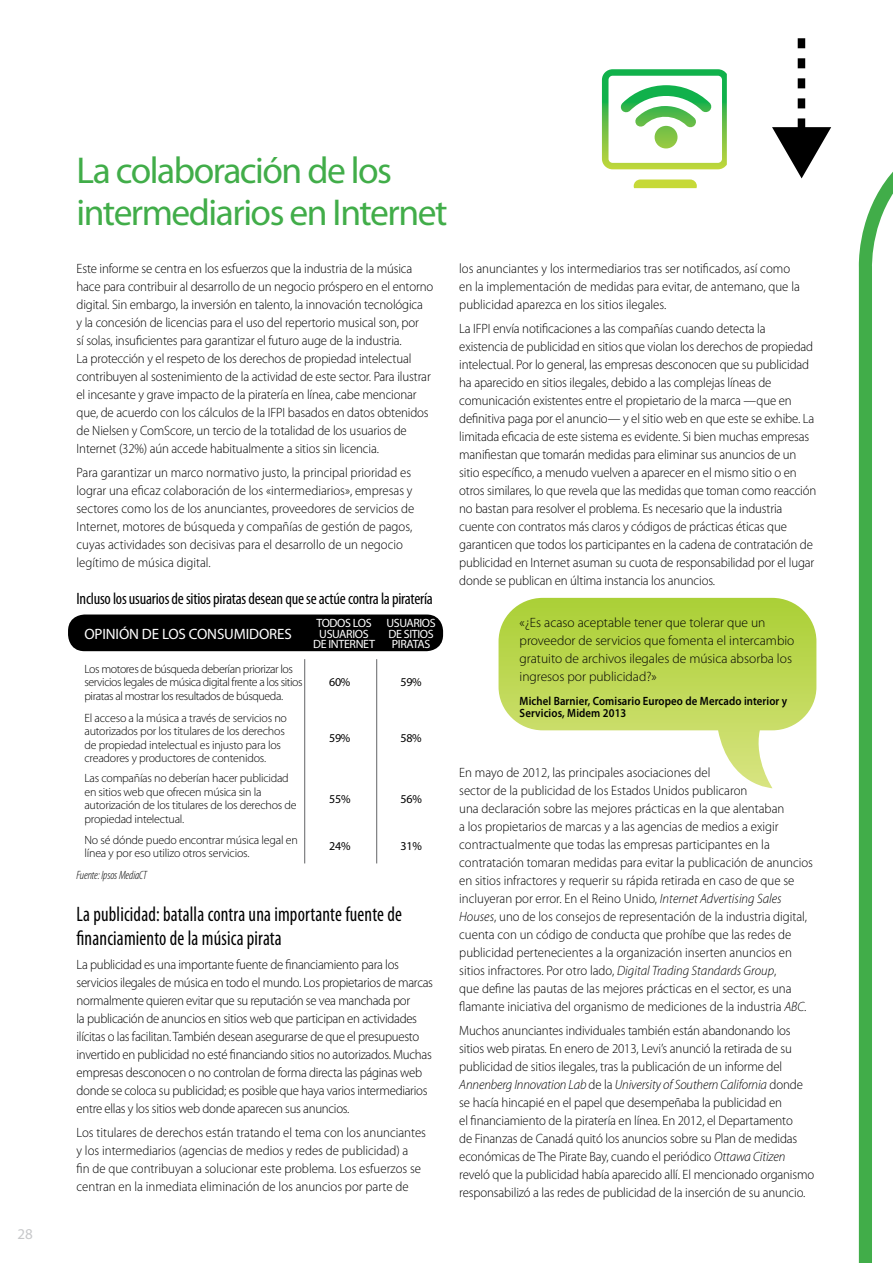
<style>
.page{position:relative;width:893px;height:1263px;background:#fff}
.page>*{position:absolute;margin:0;border:0;box-sizing:border-box;transform-origin:0 0}
.t1{font:37.5px/42px "Myriad Pro";letter-spacing:-.04em;color:#41ad49}
.t2{font:condensed 21px/24px "Myriad Pro";letter-spacing:.01em;color:#000;scale:.9 1}
.t3{font:condensed 16.5px "Myriad Pro";letter-spacing:-.015em;color:#000}
.t4{font:15px "Myriad Pro";letter-spacing:-.01em;color:#fff}
.t5{font:15px "Myriad Pro";color:#c7c8ca}
.t6{font:300 13.5px/18px "Myriad Pro";letter-spacing:-.01em;color:#000;scale:.95 1}
.t7{font:300 13.5px/18px "Myriad Pro";letter-spacing:-.01em;color:#000}
.t8{font:300 12px/13.5px "Myriad Pro";letter-spacing:-.02em;color:#000}
.t9{font:600 12px/12px "Myriad Pro";letter-spacing:.01em;color:#000;scale:.9 1}
.t10{font:12px/10.5px "Myriad Pro";letter-spacing:-.03em;color:#fff;text-align:center}
.t11{font:12px "Myriad Pro";letter-spacing:-.015em;color:#000}
.t12{font:italic 300 condensed 12px "Myriad Pro";letter-spacing:-.01em;color:#000}
.s1{font-style:italic}
</style>
<div class="page">
<svg style="left:859px;top:172px;width:34px;height:1091px"></svg>
<svg style="left:772px;top:38px;width:59px;height:140px"></svg>
<div style="left:68px;top:614px;width:375px;height:37px;background:#000;border-radius:17px"></div>
<hr style="left:304px;top:659px;width:1px;height:204px;background:#636466">
<hr style="left:376px;top:659px;width:1px;height:204px;background:#636466">
<svg style="left:634px;top:179px;width:63px;height:9px"></svg>
<svg style="left:602px;top:69px;width:125px;height:100px"></svg>
<svg style="left:499px;top:598px;width:317px;height:190px"></svg>
<p class="t5" style="left:17px;top:1226px;width:17px">28</p>
<h1 class="t1" style="left:77px;top:150px;width:372px">La colaboración de los intermediarios en Internet</h1>
<p class="t6" style="left:77px;top:260px;width:377px">Este informe se centra en los esfuerzos que la industria de la música hace para contribuir al desarrollo de un negocio próspero en el entorno digital. Sin embargo, la inversión en talento, la innovación tecnológica<br>y la concesión de licencias para el uso del repertorio musical son, por<br>sí solas, insuficientes para garantizar el futuro auge de la industria.<br>La protección y el respeto de los derechos de propiedad intelectual contribuyen al sostenimiento de la actividad de este sector. Para ilustrar el incesante y grave impacto de la piratería en línea, cabe mencionar que, de acuerdo con los cálculos de la I FPI basados en datos obtenidos de N ielsen y ComScore, un tercio de la totalidad de los usuarios de<br>I nternet (32%) aún accede habitualmente a sitios sin licencia.</p>
<p class="t6" style="left:77px;top:464px;width:357px">Para garantizar un marco normativo justo, la principal prioridad es lograr una eficaz colaboración de los «intermediarios», empresas y sectores como los de los anunciantes, proveedores de servicios de I nternet, motores de búsqueda y compañías de gestión de pagos, cuyas actividades son decisivas para el desarrollo de un negocio legítimo de música digital.</p>
<p class="t3" style="left:77px;top:589px;width:358px">Incluso los usuarios de sitios piratas desean que se actúe contra la piratería</p>
<p class="t4" style="left:84px;top:625px;width:209px">OPINIÓN DE LOS CONSUMIDORES</p>
<p class="t10" style="left:313px;top:618px;width:63px">TODOS LOS<br>USUARIOS<br>DE INTERNET</p>
<p class="t10" style="left:386px;top:618px;width:51px;text-align:left">USUARIOS<br>DE SITIOS<br>PIRATAS</p>
<p class="t8" style="left:84px;top:662px;width:220px">Los motores de búsqueda deberían priorizar los servicios legales de música digital frente a los sitios piratas al mostrar los resultados de búsqueda.</p>
<p class="t11" style="left:329px;top:676px;width:23px">60%</p>
<p class="t11" style="left:400px;top:676px;width:23px">59%</p>
<p class="t8" style="left:84px;top:711px;width:204px">El acceso a la música a través de servicios no autorizados por los titulares de los derechos de propiedad intelectual es injusto para los creadores y productores de contenidos.</p>
<p class="t8" style="left:84px;top:772px;width:214px">Las compañías no deberían hacer publicidad en sitios web que ofrecen música sin la autorización de los titulares de los derechos de propiedad intelectual.</p>
<p class="t11" style="left:329px;top:731px;width:23px">59%</p>
<p class="t11" style="left:400px;top:731px;width:23px">58%</p>
<p class="t11" style="left:329px;top:792px;width:23px">55%</p>
<p class="t11" style="left:400px;top:792px;width:23px">56%</p>
<p class="t8" style="left:84px;top:833px;width:215px">No sé dónde puedo encontrar música legal en línea y por eso utilizo otros servicios.</p>
<p class="t11" style="left:329px;top:840px;width:23px">24%</p>
<p class="t11" style="left:400px;top:840px;width:23px">31%</p>
<p class="t12" style="left:77px;top:869px;width:72px">Fuente: Ipsos MediaCT</p>
<h2 class="t2" style="left:77px;top:902px;width:363px">La publicidad: batalla contra una importante fuente de financiamiento de la música pirata</h2>
<p class="t6" style="left:77px;top:956px;width:377px">La publicidad es una importante fuente de financiamiento para los servicios ilegales de música en todo el mundo. Los propietarios de marcas normalmente quieren evitar que su reputación se vea manchada por<br>la publicación de anuncios en sitios web que participan en actividades ilícitas o las facilitan. También desean asegurarse de que el presupuesto invertido en publicidad no esté financiando sitios no autorizados. Muchas empresas desconocen o no controlan de forma directa las páginas web donde se coloca su publicidad; es posible que haya varios intermediarios entre ellas y los sitios web donde aparecen sus anuncios.</p>
<p class="t6" style="left:77px;top:1124px;width:369px">Los titulares de derechos están tratando el tema con los anunciantes y los intermediarios (agencias de medios y redes de publicidad) a<br>fin de que contribuyan a solucionar este problema. Los esfuerzos se centran en la inmediata eliminación de los anuncios por parte de</p>
<p class="t6" style="left:459px;top:260px;width:360px">los anunciantes y los intermediarios tras ser notificados, así como en la implementación de medidas para evitar, de antemano, que la publicidad aparezca en los sitios ilegales.</p>
<p class="t6" style="left:459px;top:320px;width:377px">La I FPI envía notificaciones a las compañías cuando detecta la existencia de publicidad en sitios que violan los derechos de propiedad intelectual. Por lo general, las empresas desconocen que su publicidad ha aparecido en sitios ilegales, debido a las complejas líneas de comunicación existentes entre el propietario de la marca —que en definitiva paga por el anuncio— y el sitio web en que este se exhibe. La limitada eficacia de este sistema es evidente. Si bien muchas empresas manifiestan que tomarán medidas para eliminar sus anuncios de un sitio específico, a menudo vuelven a aparecer en el mismo sitio o en otros similares, lo que revela que las medidas que toman como reacción no bastan para resolver el problema. Es necesario que la industria cuente con contratos más claros y códigos de prácticas éticas que garanticen que todos los participantes en la cadena de contratación de publicidad en I nternet asuman su cuota de responsabilidad por el lugar donde se publican en última instancia los anuncios.</p>
<p class="t7" style="left:520px;top:614px;width:276px">«¿Es acaso aceptable tener que tolerar que un proveedor de servicios que fomenta el intercambio gratuito de archivos ilegales de música absorba los ingresos por publicidad?»</p>
<p class="t9" style="left:520px;top:695px;width:299px">Michel Barnier, Comisario Europeo de Mercado interior y<br>Servicios, Midem 2013</p>
<p class="t6" style="left:459px;top:764px;width:374px">En mayo de 2012, las principales asociaciones del<br>sector de la publicidad de los Estados U nidos publicaron<br>una declaración sobre las mejores prácticas en la que alentaban<br>a los propietarios de marcas y a las agencias de medios a exigir contractualmente que todas las empresas participantes en la contratación tomaran medidas para evitar la publicación de anuncios en sitios infractores y requerir su rápida retirada en caso de que se incluyeran por error. En el Reino U nido, <span class="s1">Internet Advertising Sales Houses</span>, uno de los consejos de representación de la industria digital, cuenta con un código de conducta que prohíbe que las redes de publicidad pertenecientes a la organización inserten anuncios en sitios infractores. Por otro lado, <span class="s1">Digital Trading Standards Group</span>,<br>que define las pautas de las mejores prácticas en el sector, es una flamante iniciativa del organismo de mediciones de la industria <span class="s1">ABC</span>.</p>
<p class="t6" style="left:459px;top:1022px;width:375px">Muchos anunciantes individuales también están abandonando los sitios web piratas. En enero de 2013, Levi’s anunció la retirada de su publicidad de sitios ilegales, tras la publicación de un informe del <span class="s1">Annenberg Innovation Lab</span> de la <span class="s1">University of Southern California</span> donde se hacía hincapié en el papel que desempeñaba la publicidad en<br>el financiamiento de la piratería en línea. En 2012, el Departamento<br>de Finanzas de Canadá quitó los anuncios sobre su Plan de medidas económicas de The Pirate Bay, cuando el periódico <span class="s1">Ottawa Citizen </span>reveló que la publicidad había aparecido allí. El mencionado organismo responsabilizó a las redes de publicidad de la inserción de su anuncio.</p>
</div>
